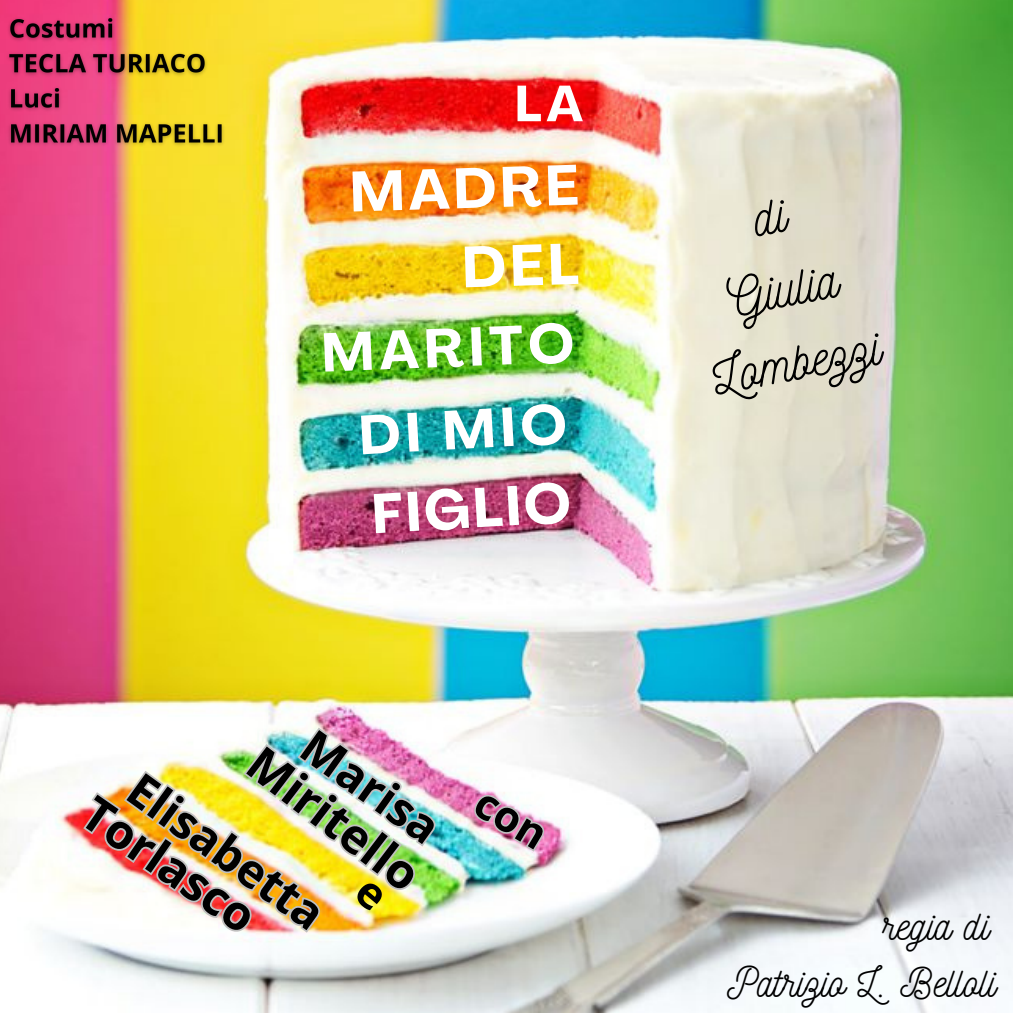
<style>
.page{position:relative;width:1013px;height:1013px;background:#fff}
.page>*{position:absolute;margin:0;border:0;box-sizing:border-box;transform-origin:0 0}
.t1{font:700 56.12px "Agrandir";color:#fff}
.t2{font:700 55px "Agrandir";color:#fff}
.t3{font:700 54.25px "Agrandir";color:#fff}
.t4{font:700 53.88px "Agrandir";color:#fff}
.t5{font:53.12px "Nickainley";color:#000}
.t6{font:700 50px "Agrandir";color:#fff}
.t7{font:700 47.5px "Open Sans";color:#000}
.t8{font:700 46.25px "Open Sans";color:#000}
.t9{font:41.25px "Nickainley";color:#000}
</style>
<div class="page">
<img style="left:0;top:0;width:1012px;height:1012px">
<img style="left:3px;top:11px;width:225px;height:140px">
<svg style="left:464px;top:242px;width:114px;height:45px;background:#f2c90f"></svg>
<div style="left:750px;top:198px;width:41px;height:39px;background:#e2ddc9"></div>
<img style="left:467px;top:787px;width:83px;height:67px">
<img style="left:72px;top:723px;width:375px;height:217px">
<p class="t6" style="left:515px;top:84px;width:70px">LA</p>
<p class="t1" style="left:349px;top:170px;width:230px;rotate:-2deg">MADRE</p>
<p class="t4" style="left:321px;top:331px;width:254px;rotate:-2deg">MARITO</p>
<p class="t3" style="left:358px;top:413px;width:209px;rotate:-3deg">DI MIO</p>
<p class="t2" style="left:371px;top:491px;width:200px;rotate:-3deg">FIGLIO</p>
<p class="t8" style="left:326px;top:714px;width:159px;rotate:36deg">Marisa</p>
<p class="t7" style="left:273px;top:731px;width:204px;rotate:37deg">Miritello</p>
<p class="t8" style="left:152px;top:757px;width:231px;rotate:36deg">Elisabetta</p>
<p class="t7" style="left:107px;top:780px;width:201px;rotate:35deg">Torlasco</p>
<p class="t5" style="left:721px;top:265px;width:112px;rotate:-11deg">Giulia</p>
<p class="t5" style="left:706px;top:344px;width:171px;rotate:-11deg">Lombezzi</p>
<p class="t9" style="left:882px;top:898px;width:109px">regia di</p>
<p class="t9" style="left:727px;top:955px;width:270px">Patrizio L. Belloli</p>
</div>
